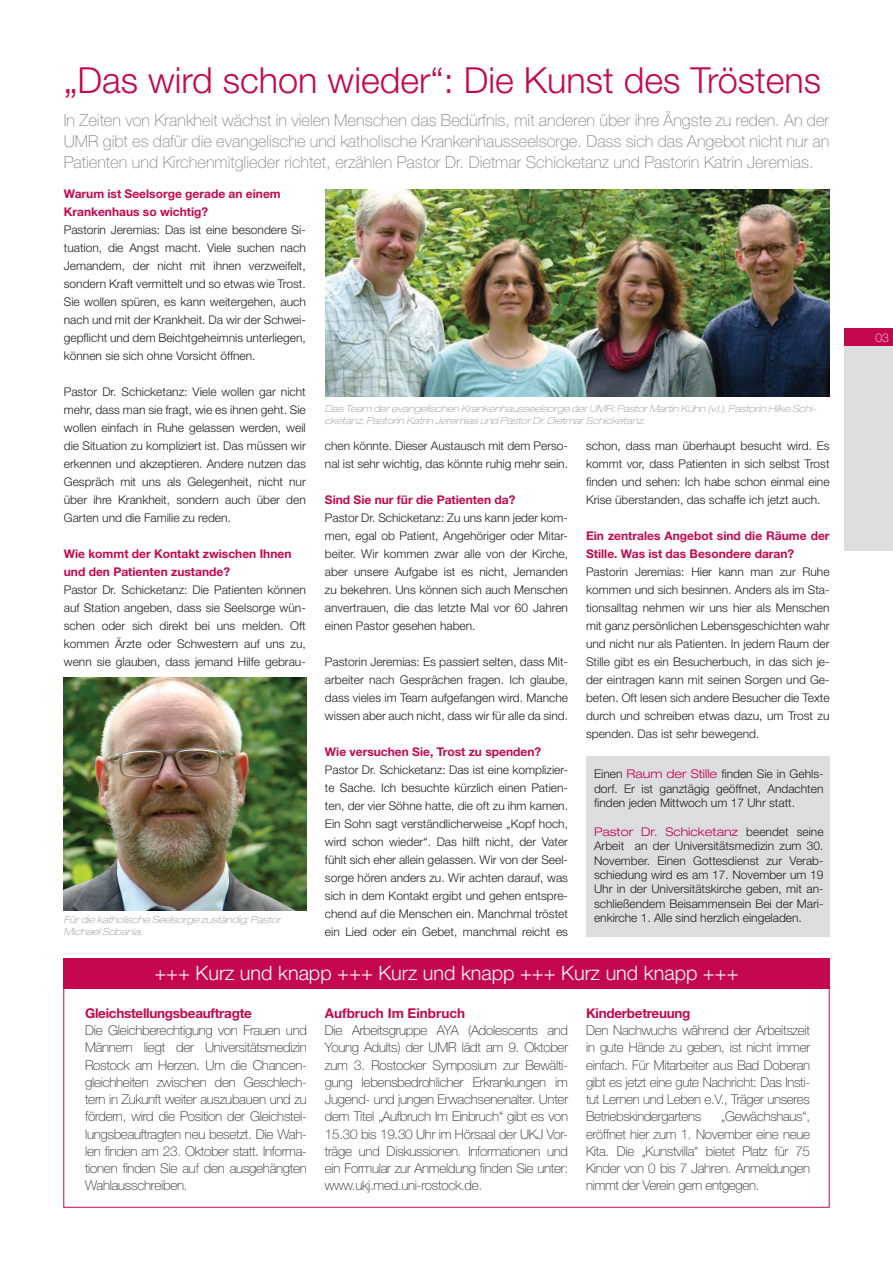
<style>
.page{position:relative;width:893px;height:1263px;background:#fff}
.page>*{position:absolute;margin:0;border:0;box-sizing:border-box;transform-origin:0 0}
.t1{font:300 36px "Helvetica Neue LT Std";color:#c50750}
.t2{font:300 19.8px "Helvetica Neue LT Pro";color:#fff}
.t3{font:100 16.5px/21px "Helvetica Neue LT Pro";color:#808285;text-align:justify}
.t4{font:100 13.5px/17.2px "Helvetica Neue LT Std";letter-spacing:-.02em;color:#231f20;text-align:justify}
.t5{font:700 13.5px "Helvetica Neue LT Std";letter-spacing:-.02em;color:#c50750}
.t6{font:700 13.5px "Helvetica Neue LT Std";color:#c50750}
.t7{font:300 12px/18px "Helvetica Neue LT Std";color:#231f20;text-align:justify}
.t8{font:300 12px/14.4px "Helvetica Neue LT Pro";color:#231f20;text-align:justify}
.t9{font:700 12px/18px "Helvetica Neue LT Std";color:#c50750}
.t10{font:100 12px "Helvetica Neue LT Pro";color:#fff}
.t11{font:italic 100 expanded 9.75px/11.2px "Helvetica Neue LT Std";color:#939598}
.s1{font-size:37.35px}
.s2{font-stretch:expanded;color:#c50750}
</style>
<div class="page">
<div style="left:845px;top:329px;width:47px;height:28px;background:#c50750"></div>
<div style="left:845px;top:347px;width:47px;height:204px;background:#dcdddf"></div>
<div style="left:63px;top:959px;width:767px;height:30px;background:#c50750"></div>
<img style="left:326px;top:189px;width:504px;height:207px">
<img style="left:64px;top:677px;width:243px;height:234px">
<div style="left:586px;top:756px;width:243px;height:180px;background:#dcdddf"></div>
<h1 class="t1" style="left:64px;top:58px;width:759px"><span class="s1">„</span>Das wird schon wieder“: Die Kunst des Tröstens</h1>
<p class="t3" style="left:64px;top:110px;width:767px">In Zeiten von Krankheit wächst in vielen Menschen das Bedürfnis, mit anderen über ihre Ängste zu reden. An der UMR gibt es dafür die evangelische und katholische Krankenhausseelsorge. Dass sich das Angebot nicht nur an Patienten und Kirchenmitglieder richtet, erzählen Pastor Dr. Dietmar Schicketanz und Pastorin Katrin Jeremias.</p>
<p class="t9" style="left:64px;top:184px;width:219px">Warum ist Seelsorge gerade an einem<br>Krankenhaus so wichtig?</p>
<p class="t7" style="left:64px;top:220px;width:244px">Pastorin Jeremias: Das ist eine besondere Si&shy;tuation, die Angst macht. Viele suchen nach Jemandem, der nicht mit ihnen verzweifelt, sondern Kraft vermittelt und so etwas wie Trost.<br>Sie wollen spüren, es kann weitergehen, auch nach und mit der Krankheit. Da wir der Schwei&shy;gepflicht und dem Beichtgeheimnis unterliegen, können sie sich ohne Vorsicht öffnen.</p>
<p class="t7" style="left:64px;top:382px;width:244px">Pastor Dr. Schicketanz: Viele wollen gar nicht mehr, dass man sie fragt, wie es ihnen geht. Sie wollen einfach in Ruhe gelassen werden, weil die Situation zu kompliziert ist. Das müssen wir erkennen und akzeptieren. Andere nutzen das Gespräch mit uns als Gelegenheit, nicht nur über ihre Krankheit, sondern auch über den Garten und die Familie zu reden.</p>
<p class="t9" style="left:64px;top:544px;width:229px">Wie kommt der Kontakt zwischen Ihnen und den Patienten zustande?</p>
<p class="t7" style="left:64px;top:580px;width:244px">Pastor Dr. Schicketanz: Die Patienten können auf Station angeben, dass sie Seelsorge wün&shy;schen oder sich direkt bei uns melden. Oft kommen Ärzte oder Schwestern auf uns zu, wenn sie glauben, dass jemand Hilfe gebrau-</p>
<p class="t11" style="left:325px;top:403px;width:493px">Das Team der evangelischen Krankenhausseelsorge der UMR: Pastor Martin Kühn (v.l.), Pastorin Hilke Schi&shy;cketanz, Pastorin Katrin Jeremias und Pastor Dr. Dietmar Schicketanz.</p>
<p class="t7" style="left:586px;top:436px;width:245px">schon, dass man überhaupt besucht wird. Es kommt vor, dass Patienten in sich selbst Trost finden und sehen: Ich habe schon einmal eine Krise überstanden, das schaffe ich jetzt auch.</p>
<p class="t9" style="left:586px;top:526px;width:245px">Ein zentrales Angebot sind die Räume der<br>Stille. Was ist das Besondere daran?</p>
<p class="t7" style="left:586px;top:562px;width:245px">Pastorin Jeremias: Hier kann man zur Ruhe kommen und sich besinnen. Anders als im Sta&shy;tionsalltag nehmen wir uns hier als Menschen mit ganz persönlichen Lebensgeschichten wahr und nicht nur als Patienten. In jedem Raum der Stille gibt es ein Besucherbuch, in das sich je&shy;der eintragen kann mit seinen Sorgen und Ge&shy;beten. Oft lesen sich andere Besucher die Texte durch und schreiben etwas dazu, um Trost zu spenden. Das ist sehr bewegend.</p>
<p class="t7" style="left:325px;top:436px;width:245px">chen könnte. Dieser Austausch mit dem Perso&shy;nal ist sehr wichtig, das könnte ruhig mehr sein.</p>
<p class="t9" style="left:325px;top:490px;width:192px">Sind Sie nur für die Patienten da?</p>
<p class="t7" style="left:325px;top:508px;width:245px">Pastor Dr. Schicketanz: Zu uns kann jeder kom&shy;men, egal ob Patient, Angehöriger oder Mitar&shy;beiter. Wir kommen zwar alle von der Kirche, aber unsere Aufgabe ist es nicht, Jemanden zu bekehren. Uns können sich auch Menschen anvertrauen, die das letzte Mal vor 60 Jahren einen Pastor gesehen haben.</p>
<p class="t7" style="left:325px;top:652px;width:245px">Pastorin Jeremias: Es passiert selten, dass Mit&shy;arbeiter nach Gesprächen fragen. Ich glaube, dass vieles im Team aufgefangen wird. Manche wissen aber auch nicht, dass wir für alle da sind.</p>
<p class="t9" style="left:325px;top:742px;width:218px">Wie versuchen Sie, Trost zu spenden?</p>
<p class="t7" style="left:325px;top:760px;width:245px">Pastor Dr. Schicketanz: Das ist eine komplizier&shy;te Sache. Ich besuchte kürzlich einen Patien&shy;ten, der vier Söhne hatte, die oft zu ihm kamen.<br>Ein Sohn sagt verständlicherweise „Kopf hoch, wird schon wieder“. Das hilft nicht, der Vater fühlt sich eher allein gelassen. Wir von der Seel&shy;sorge hören anders zu. Wir achten darauf, was sich in dem Kontakt ergibt und gehen entspre&shy;chend auf die Menschen ein. Manchmal tröstet ein Lied oder ein Gebet, manchmal reicht es</p>
<p class="t8" style="left:594px;top:766px;width:231px">Einen <span class="s2">Raum der Stille</span> finden Sie in Gehls&shy;dorf. Er ist ganztägig geöffnet, Andachten finden jeden Mittwoch um 17 Uhr statt.</p>
<p class="t8" style="left:594px;top:824px;width:231px"><span class="s2">Pastor Dr. Schicketanz</span> beendet seine Arbeit an der Universitätsmedizin zum 30.<br>November. Einen Gottesdienst zur Verab&shy;schiedung wird es am 17. November um 19<br>Uhr in der Universitätskirche geben, mit an&shy;schließendem Beisammensein Bei der Mari&shy;enkirche 1. Alle sind herzlich eingeladen.</p>
<p class="t11" style="left:64px;top:914px;width:219px">Für die katholische Seelsorge zuständig: Pastor<br>Michael Sobania.</p>
<h2 class="t2" style="left:154px;top:961px;width:586px">+++ Kurz und knapp +++ Kurz und knapp +++ Kurz und knapp +++</h2>
<p class="t5" style="left:85px;top:1004px;width:168px">Gleichstellungsbeauftragte</p>
<p class="t4" style="left:85px;top:1021px;width:223px">Die Gleichberechtigung von Frauen und Männern liegt der Universitätsmedizin Rostock am Herzen. Um die Chancen&shy;gleichheiten zwischen den Geschlech&shy;tern in Zukunft weiter auszubauen und zu fördern, wird die Position der Gleichstel&shy;lungsbeauftragten neu besetzt. Die Wah&shy;len finden am 23. Oktober statt. Informa&shy;tionen finden Sie auf den ausgehängten Wahlausschreiben.</p>
<p class="t6" style="left:325px;top:1004px;width:142px">Aufbruch Im Einbruch</p>
<p class="t4" style="left:325px;top:1021px;width:245px">Die Arbeitsgruppe AYA (Adolescents and Young Adults) der UMR lädt am 9. Oktober zum 3. Rostocker Symposium zur Bewälti&shy;gung lebensbedrohlicher Erkrankungen im Jugend- und jungen Erwachsenenalter. Unter dem Titel „Aufbruch Im Einbruch“ gibt es von 15.30 bis 19.30 Uhr im Hörsaal der UKJ Vor&shy;träge und Diskussionen. Informationen und ein Formular zur Anmeldung finden Sie unter: www.ukj.med.uni-rostock.de.</p>
<p class="t5" style="left:586px;top:1005px;width:106px">Kinderbetreuung</p>
<p class="t4" style="left:586px;top:1021px;width:226px">Den Nachwuchs während der Arbeitszeit in gute Hände zu geben, ist nicht immer einfach. Für Mitarbeiter aus Bad Doberan gibt es jetzt eine gute Nachricht: Das Insti&shy;tut Lernen und Leben e.V., Träger unseres Betriebskindergartens</p>
<p class="t4" style="left:586px;top:1108px;width:225px;text-indent:135px">„Gewächshaus“, eröffnet hier zum 1. November eine neue Kita. Die „Kunstvilla“ bietet Platz für 75<br>Kinder von 0 bis 7 Jahren. Anmeldungen nimmt der Verein gern entgegen.</p>
<p class="t10" style="left:875px;top:331px;width:15px">03</p>
</div>
